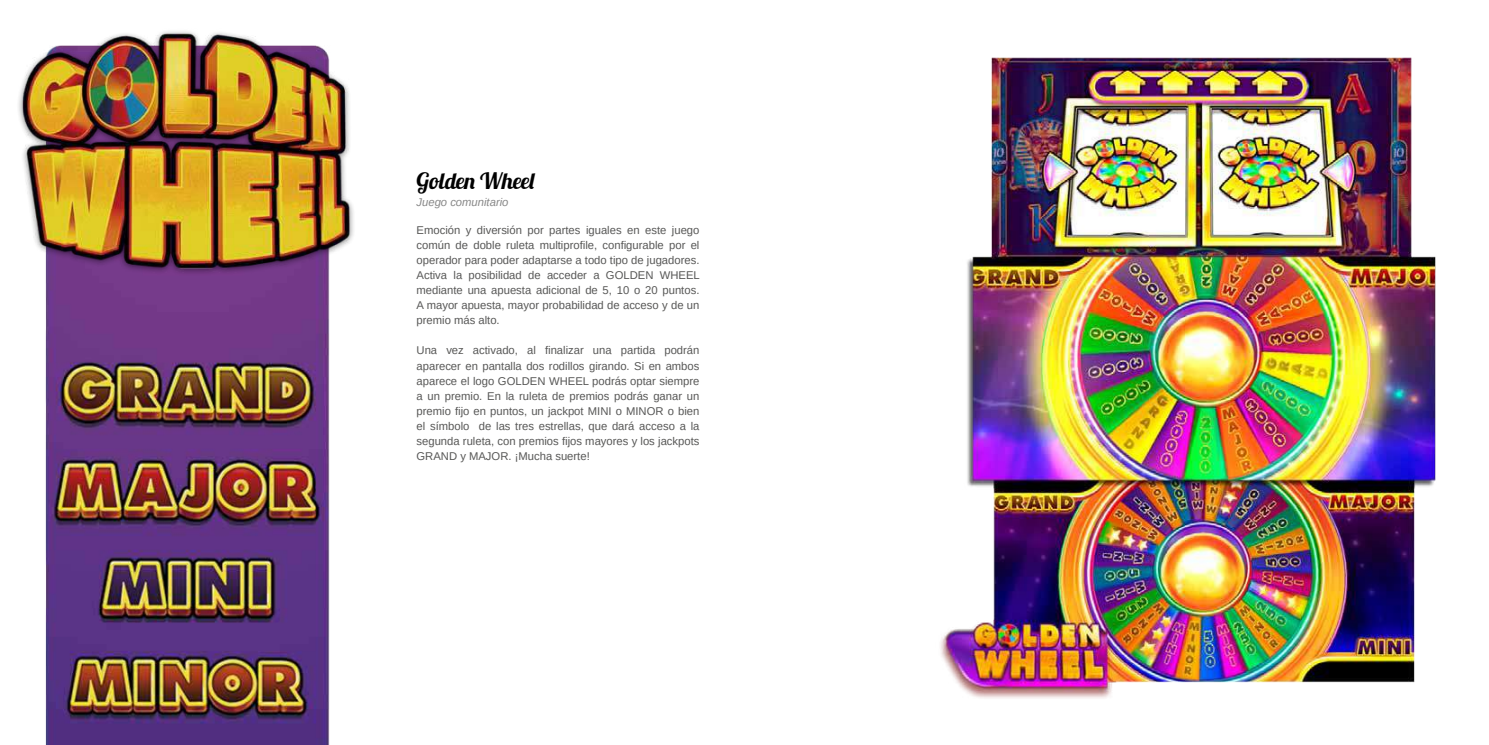
<style>
.page{position:relative;width:1489px;height:745px;background:#fff}
.page>*{position:absolute;margin:0;border:0;box-sizing:border-box;transform-origin:0 0}
.t1{font:22.5px "Lobster 1.3";color:#000}
.t2{font:11.25px/15px "Arimo";color:#575756;text-align:justify}
.t3{font:italic 11.25px "Arimo";color:#878787}
</style>
<div class="page">
<img style="left:45px;top:276px;width:285px;height:468px">
<div style="left:16px;top:28px;width:339px;height:248px;background:#000;opacity:.5"></div>
<img style="left:18px;top:29px;width:335px;height:243px">
<img style="left:940px;top:57px;width:496px;height:641px">
<h1 class="t1" style="left:416px;top:166px;width:121px">Golden Wheel</h1>
<p class="t3" style="left:416px;top:194px;width:93px">Juego comunitario</p>
<p class="t2" style="left:416px;top:223px;width:285px">Emoción y diversión por partes iguales en este juego común de doble ruleta multiprofile, configurable por el operador para poder adaptarse a todo tipo de jugadores.<br>Activa la posibilidad de acceder a GOLDEN WHEEL mediante una apuesta adicional de 5, 10 o 20 puntos.<br>A mayor apuesta, mayor probabilidad de acceso y de un premio más alto.</p>
<p class="t2" style="left:416px;top:343px;width:284px">Una vez activado, al finalizar una partida podrán aparecer en pantalla dos rodillos girando. Si en ambos aparece el logo GOLDEN WHEEL podrás optar siempre a un premio. En la ruleta de premios podrás ganar un premio fijo en puntos, un jackpot MINI o MINOR o bien el símbolo de las tres estrellas, que dará acceso a la segunda ruleta, con premios fijos mayores y los jackpots GRAND y MAJOR. ¡Mucha suerte!</p>
</div>
